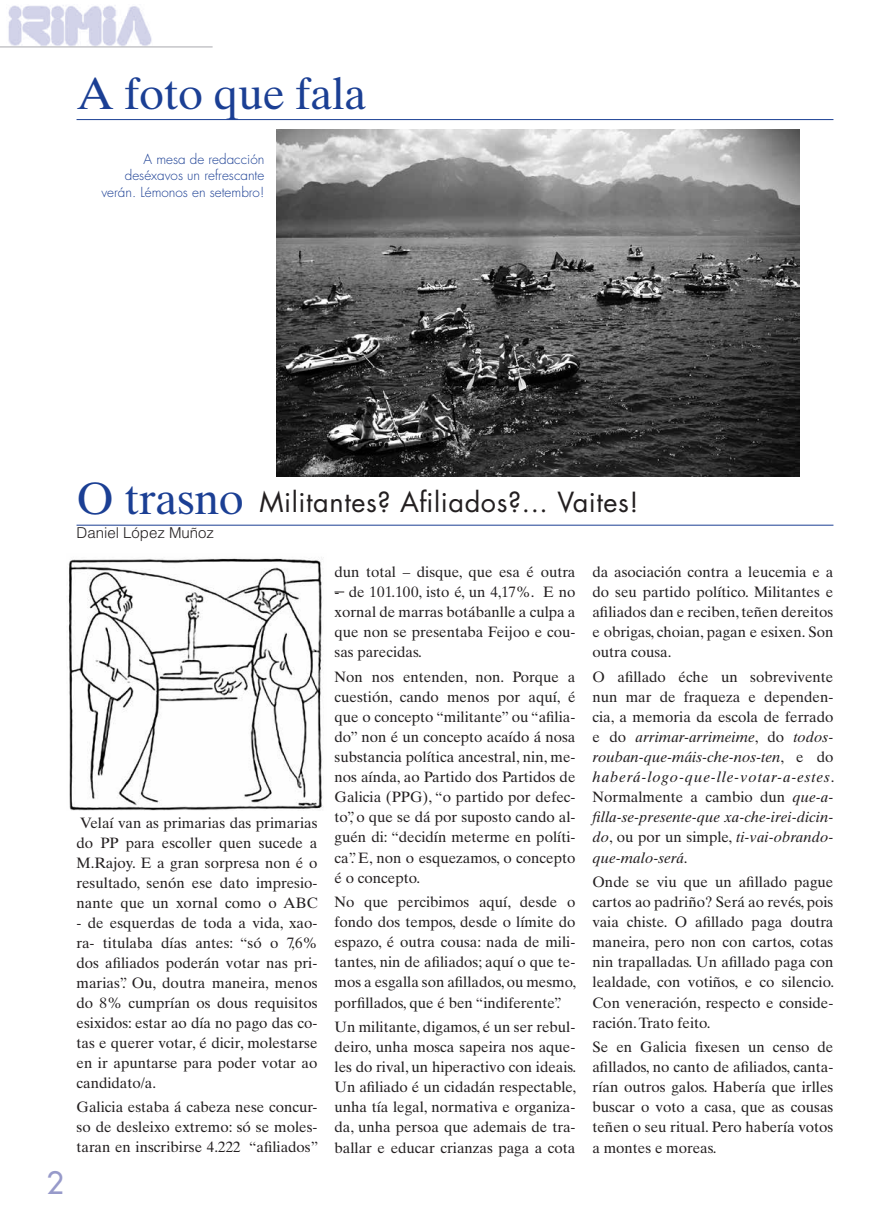
<style>
.page{position:relative;width:893px;height:1212px;background:#fff}
.page>*{position:absolute;margin:0;border:0;box-sizing:border-box;transform-origin:0 0}
.t1{font:45px "Times Ten LT Std";letter-spacing:-.01em;color:#1b3f94}
.t2{font:500 30px "Futura Std";color:#979aca}
.t3{font:27px "Futura Std";letter-spacing:.02em;color:#231f20}
.t4{font:15px/20.1px "Times Ten LT Std";color:#231f20;text-align:justify}
.t5{font:italic 15px/20.1px "Times Ten LT Std";color:#231f20;text-align:justify}
.t6{font:300 15px "Helvetica LT Std";color:#231f20}
.t7{font:300 13.5px/16.2px "Futura Std";color:#1b3f94;text-align:right}
.s1{font-style:normal}
</style>
<div class="page">
<img style="left:8px;top:5px;width:144px;height:41px">
<hr style="left:0;top:47px;width:213px;height:1px;background:#a8a9ad">
<hr style="left:77px;top:525px;width:756px;height:1px;background:#1b3f94">
<img style="left:68px;top:557px;width:255px;height:254px">
<hr style="left:77px;top:119px;width:756px;height:1px;background:#1b3f94">
<img style="left:276px;top:130px;width:524px;height:346px">
<h1 class="t1" style="left:77px;top:67px;width:292px">A foto que fala</h1>
<p class="t7" style="left:101px;top:152px;width:164px">A mesa de redacción deséxavos un refrescante verán. Lémonos en setembro!</p>
<h2 class="t2" style="left:46px;top:1164px;width:19px">2</h2>
<h1 class="t1" style="left:77px;top:472px;width:169px">O trasno</h1>
<p class="t6" style="left:77px;top:523px;width:139px">Daniel López Muñoz</p>
<h3 class="t3" style="left:259px;top:485px;width:381px">Militantes? Afiliados?... Vaites!</h3>
<p class="t4" style="left:77px;top:813px;width:242px">Velaí van as primarias das primarias do PP para escoller quen sucede a M.Rajoy. E a gran sorpresa non é o resultado, senón ese dato impresio&shy;nante que un xornal como o ABC</p>
<p class="t4" style="left:77px;top:913px;width:242px">- de esquerdas de toda a vida, xao&shy;ra- titulaba días antes: “só o 7,6% dos afiliados poderán votar nas pri&shy;marias”. Ou, doutra maneira, menos do 8% cumprían os dous requisitos esixidos: estar ao día no pago das co&shy;tas e querer votar, é dicir, molestarse en ir apuntarse para poder votar ao candidato/a.</p>
<p class="t4" style="left:77px;top:1097px;width:243px">Galicia estaba á cabeza nese concur&shy;so de desleixo extremo: só se moles&shy;taran en inscribirse 4.222 “afiliados”</p>
<p class="t4" style="left:334px;top:562px;width:242px">dun total – disque, que esa é outra</p>
<p class="t4" style="left:334px;top:582px;width:242px">- de 101.100, isto é, un 4,17%. E no xornal de marras botábanlle a culpa a que non se presentaba Feijoo e cou&shy;sas parecidas.</p>
<p class="t4" style="left:334px;top:666px;width:242px">Non nos entenden, non. Porque a cuestión, cando menos por aquí, é que o concepto “militante” ou “afilia&shy;do” non é un concepto acaído á nosa substancia política ancestral, nin, me&shy;nos aínda, ao Partido dos Partidos de Galicia (PPG), “o partido por defec&shy;to”, o que se dá por suposto cando al&shy;guén di: “decidín meterme en políti&shy;ca”. E, non o esquezamos, o concepto é o concepto.</p>
<p class="t4" style="left:334px;top:892px;width:243px">No que percibimos aquí, desde o fondo dos tempos, desde o límite do espazo, é outra cousa: nada de mili&shy;tantes, nin de afiliados; aquí o que te&shy;mos a esgalla son afillados, ou mesmo, porfillados, que é ben “indiferente”.</p>
<p class="t4" style="left:334px;top:1017px;width:243px">Un militante, digamos, é un ser rebul&shy;deiro, unha mosca sapeira nos aque&shy;les do rival, un hiperactivo con ideais.<br>Un afiliado é un cidadán respectable, unha tía legal, normativa e organiza&shy;da, unha persoa que ademais de tra&shy;ballar e educar crianzas paga a cota</p>
<p class="t4" style="left:592px;top:562px;width:242px">da asociación contra a leucemia e a do seu partido político. Militantes e afiliados dan e reciben, teñen dereitos e obrigas, choian, pagan e esixen. Son outra cousa.</p>
<p class="t5" style="left:592px;top:666px;width:243px"><span class="s1">O afillado éche un sobrevivente nun mar de fraqueza e dependen&shy;cia, a memoria da escola de ferrado e do</span> arrimar-arrimeime<span class="s1">, do</span> todos&shy;rouban-que-máis-che-nos-ten<span class="s1">, e do </span>haberá-logo-que-lle-votar-a-estes<span class="s1">.<br>Normalmente a cambio dun</span> que-a&shy;filla-se-presente-que xa-che-irei-dicin&shy;do<span class="s1">, ou por un simple,</span> ti-vai-obrando&shy;que-malo-será<span class="s1">.</span></p>
<p class="t4" style="left:592px;top:872px;width:243px">Onde se viu que un afillado pague cartos ao padriño? Será ao revés, pois vaia chiste. O afillado paga doutra maneira, pero non con cartos, cotas nin trapalladas. Un afillado paga con lealdade, con votiños, e co silencio.<br>Con veneración, respecto e conside&shy;ración. Trato feito.</p>
<p class="t4" style="left:592px;top:1037px;width:242px">Se en Galicia fixesen un censo de afillados, no canto de afiliados, canta&shy;rían outros galos. Habería que irlles buscar o voto a casa, que as cousas teñen o seu ritual. Pero habería votos a montes e moreas.</p>
</div>
